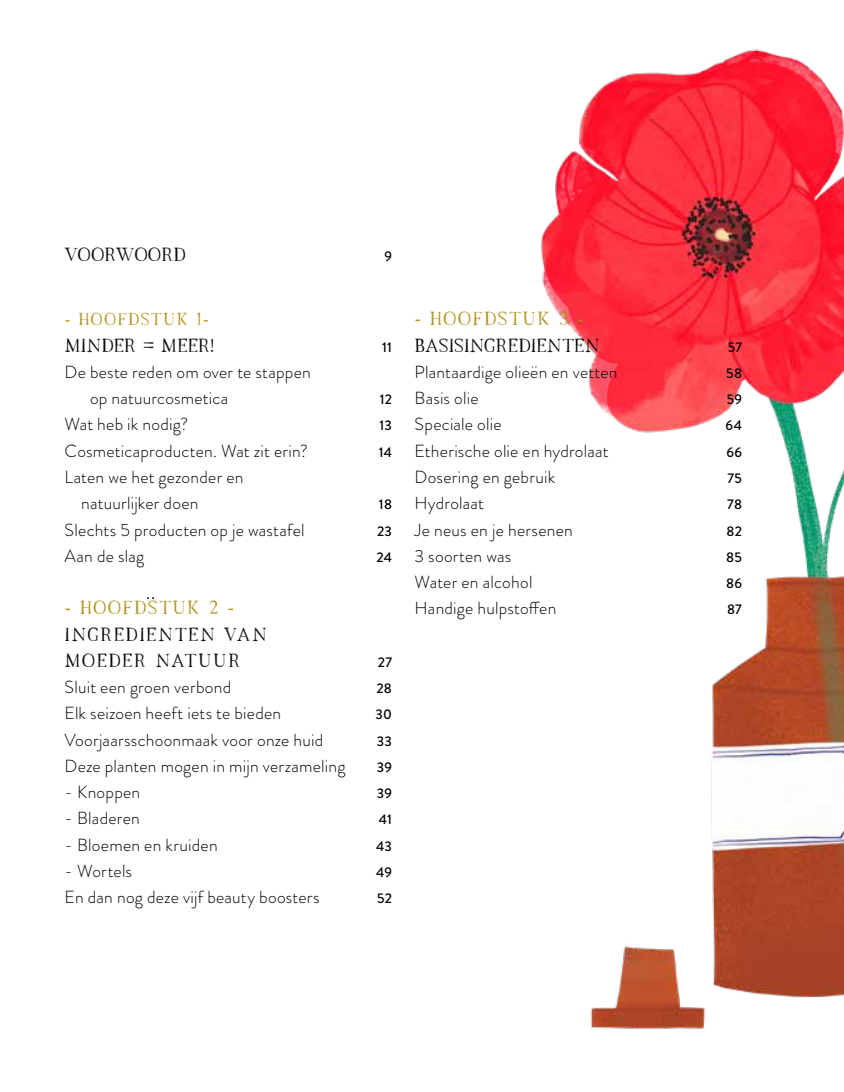
<style>
.page{position:relative;width:844px;height:1092px;background:#fff}
.page>*{position:absolute;margin:0;border:0;box-sizing:border-box;transform-origin:0 0}
.t1{font:19.25px/26.2px "Farmhouse";letter-spacing:-.015em;color:#000}
.t2{font:19.25px/26.2px "Farmhouse";letter-spacing:.055em;color:#000}
.t3{font:19.25px "Farmhouse";letter-spacing:-.02em;color:#000}
.t4{font:300 17.5px/26.2px "Brandon Grotesque";letter-spacing:.015em;color:#000}
.t5{font:17.5px "Farmhouse";letter-spacing:.06em;color:#ae9016}
.t6{font:500 14px "Brandon Grotesque";letter-spacing:.015em;color:#000}
.s1{color:#ae9016}
</style>
<div class="page">
<img style="left:541px;top:49px;width:302px;height:980px">
<p class="t3" style="left:64px;top:246px;width:123px">VOORWOORD</p>
<p class="t6" style="left:384px;top:246px;width:9px">9</p>
<p class="t5" style="left:64px;top:312px;width:146px">- HOOFDSTUK 1-</p>
<p class="t1" style="left:64px;top:333px;width:151px">MINDER = MEER!</p>
<p class="t6" style="left:382px;top:337px;width:11px">11</p>
<p class="t4" style="left:90px;top:359px;width:222px;text-indent:-25px">De beste reden om over te stappen op natuurcosmetica</p>
<p class="t6" style="left:380px;top:389px;width:14px">12</p>
<p class="t4" style="left:64px;top:411px;width:125px">Wat heb ik nodig?</p>
<p class="t6" style="left:379px;top:416px;width:14px">13</p>
<p class="t4" style="left:64px;top:437px;width:245px">Cosmeticaproducten. Wat zit erin?</p>
<p class="t6" style="left:378px;top:442px;width:15px">14</p>
<p class="t4" style="left:81px;top:464px;width:164px;text-indent:-17px">Laten we het gezonder en natuurlijker doen</p>
<p class="t6" style="left:379px;top:494px;width:15px">18</p>
<p class="t4" style="left:64px;top:516px;width:241px">Slechts 5 producten op je wastafel</p>
<p class="t6" style="left:377px;top:521px;width:17px">23</p>
<p class="t4" style="left:64px;top:542px;width:81px">Aan de slag</p>
<p class="t6" style="left:376px;top:547px;width:17px">24</p>
<p class="t2" style="left:64px;top:596px;width:204px"><span class="s1">- HOOFDSTUK 2 -<br></span>INGREDIËNTEN VAN<br>MOEDER NATUUR</p>
<p class="t6" style="left:377px;top:652px;width:16px">27</p>
<p class="t4" style="left:64px;top:674px;width:168px">Sluit een groen verbond</p>
<p class="t6" style="left:376px;top:678px;width:17px">28</p>
<p class="t4" style="left:64px;top:700px;width:218px">Elk seizoen heeft iets te bieden</p>
<p class="t6" style="left:375px;top:704px;width:18px">30</p>
<p class="t4" style="left:64px;top:726px;width:260px">Voorjaarsschoonmaak voor onze huid</p>
<p class="t6" style="left:377px;top:731px;width:17px">33</p>
<p class="t4" style="left:64px;top:752px;width:282px">Deze planten mogen in mijn verzameling</p>
<p class="t6" style="left:377px;top:757px;width:17px">39</p>
<p class="t4" style="left:64px;top:779px;width:77px">- Knoppen</p>
<p class="t6" style="left:377px;top:783px;width:17px">39</p>
<p class="t4" style="left:64px;top:805px;width:77px">- Bladeren</p>
<p class="t6" style="left:379px;top:809px;width:15px">41</p>
<p class="t4" style="left:64px;top:831px;width:155px">- Bloemen en kruiden</p>
<p class="t6" style="left:376px;top:836px;width:17px">43</p>
<p class="t4" style="left:64px;top:857px;width:69px">- Wortels</p>
<p class="t6" style="left:376px;top:862px;width:17px">49</p>
<p class="t4" style="left:64px;top:884px;width:256px">En dan nog deze vijf beauty boosters</p>
<p class="t6" style="left:377px;top:888px;width:16px">52</p>
<p class="t1" style="left:414px;top:307px;width:186px"><span class="s1">- HOOFDSTUK 3 -<br></span>BASISINGREDIENTEN</p>
<p class="t6" style="left:727px;top:337px;width:16px">57</p>
<p class="t4" style="left:414px;top:359px;width:204px">Plantaardige olieën en vetten</p>
<p class="t6" style="left:726px;top:363px;width:17px">58</p>
<p class="t4" style="left:414px;top:385px;width:65px">Basis olie</p>
<p class="t6" style="left:726px;top:389px;width:17px">59</p>
<p class="t4" style="left:414px;top:411px;width:88px">Speciale olie</p>
<p class="t6" style="left:725px;top:416px;width:18px">64</p>
<p class="t4" style="left:414px;top:437px;width:195px">Etherische olie en hydrolaat</p>
<p class="t6" style="left:726px;top:442px;width:17px">66</p>
<p class="t4" style="left:414px;top:464px;width:142px">Dosering en gebruik</p>
<p class="t6" style="left:727px;top:468px;width:16px">75</p>
<p class="t4" style="left:414px;top:490px;width:71px">Hydrolaat</p>
<p class="t6" style="left:727px;top:494px;width:16px">78</p>
<p class="t4" style="left:414px;top:516px;width:160px">Je neus en je hersenen</p>
<p class="t6" style="left:726px;top:521px;width:17px">82</p>
<p class="t4" style="left:414px;top:542px;width:98px">3 soorten was</p>
<p class="t6" style="left:726px;top:547px;width:17px">85</p>
<p class="t4" style="left:414px;top:569px;width:119px">Water en alcohol</p>
<p class="t6" style="left:726px;top:573px;width:17px">86</p>
<p class="t4" style="left:414px;top:595px;width:143px">Handige hulpstoffen</p>
<p class="t6" style="left:726px;top:599px;width:16px">87</p>
</div>
